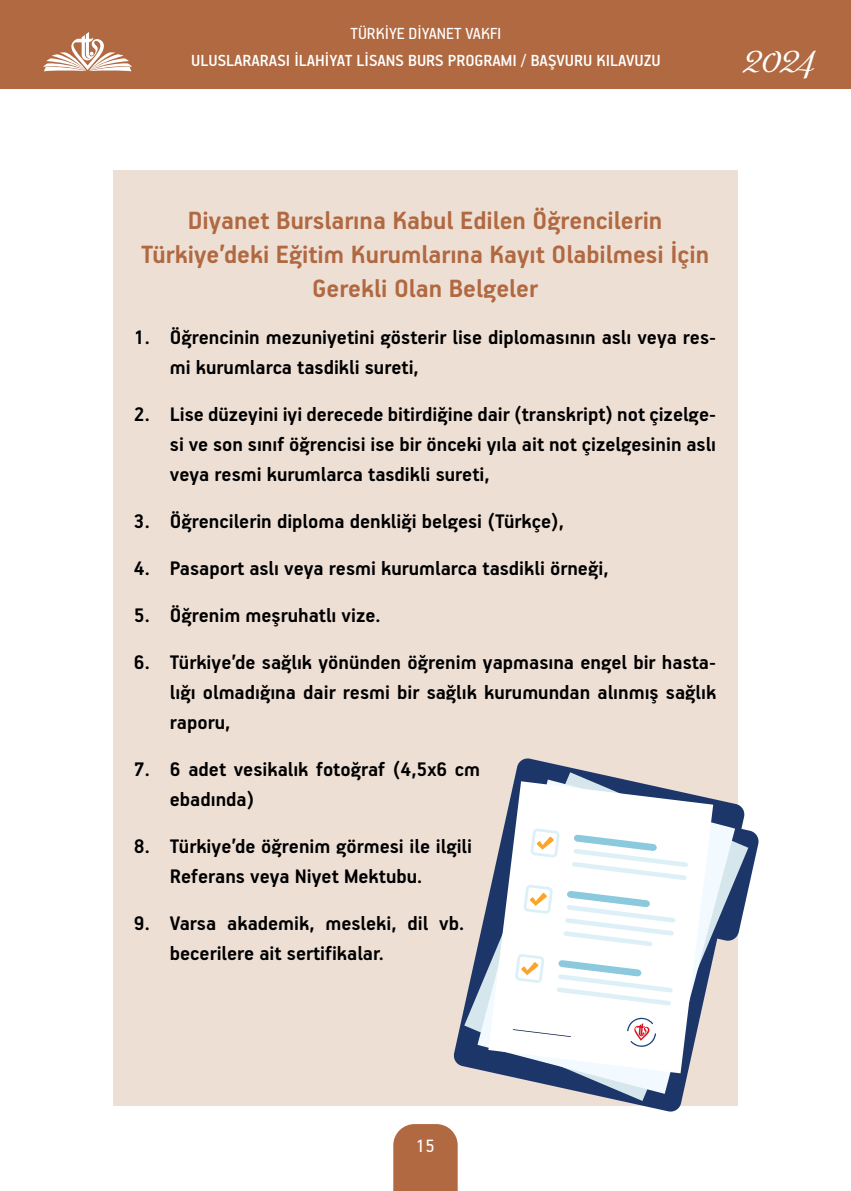
<style>
.page{position:relative;width:851px;height:1191px;background:#fff}
.page>*{position:absolute;margin:0;border:0;box-sizing:border-box;transform-origin:0 0}
.t1{font:34.8px "Aphrodite Pro";color:#fff}
.t2{font:700 28px/34px "PF Handbook Pro";color:#b06941;text-align:center}
.t3{font:700 22px/30px "PF Handbook Pro";color:#000}
.t4{font:20px "PF Handbook Pro";color:#fff}
.t5{font:500 18px "PF Handbook Pro";color:#fff}
.t6{font:18px "PF Handbook Pro";color:#fff}
</style>
<div class="page">
<div style="left:113px;top:170px;width:624px;height:936px;background:#eedfd5"></div>
<div style="left:0;top:0;width:850px;height:88px;background:#b06941"></div>
<div style="left:393px;top:1124px;width:64px;height:67px;background:#b06941"></div>
<svg style="left:43px;top:32px;width:89px;height:39px"></svg>
<svg style="left:453px;top:757px;width:306px;height:355px"></svg>
<svg style="left:464px;top:772px;width:284px;height:329px"></svg>
<svg style="left:477px;top:779px;width:258px;height:314px"></svg>
<svg style="left:488px;top:781px;width:225px;height:292px;background:#dcdfe6"></svg>
<svg style="left:512px;top:1029px;width:59px;height:8px"></svg>
<svg style="left:572px;top:834px;width:116px;height:46px;background:#ecf6f9"></svg>
<svg style="left:530px;top:828px;width:29px;height:29px"></svg>
<svg style="left:563px;top:890px;width:112px;height:56px;background:#edf6fa"></svg>
<svg style="left:523px;top:884px;width:29px;height:29px"></svg>
<svg style="left:556px;top:960px;width:116px;height:45px;background:#ebf6f9"></svg>
<svg style="left:515px;top:954px;width:29px;height:29px"></svg>
<svg style="left:627px;top:1017px;width:29px;height:30px"></svg>
<p class="t6" style="left:350px;top:22px;width:152px">TÜRKİYE DİYANET VAKFI</p>
<p class="t5" style="left:191px;top:49px;width:471px">ULUSLARARASI İLAHİYAT LİSANS BURS PROGRAMI / BAŞVURU KILAVUZU</p>
<h1 class="t1" style="left:743px;top:39px;width:72px">2024</h1>
<p class="t2" style="left:141px;top:202px;width:569px">Diyanet Burslarına Kabul Edilen Öğrencilerin<br>Türkiye’deki Eğitim Kurumlarına Kayıt Olabilmesi İçin<br>Gerekli Olan Belgeler</p>
<p class="t3" style="left:170px;top:321px;width:547px;text-indent:-36px">1. Öğrencinin mezuniyetini gösterir lise diplomasının aslı veya res&shy;mi kurumlarca tasdikli sureti,</p>
<p class="t3" style="left:170px;top:398px;width:547px;text-align:justify;text-indent:-36px">2. Lise düzeyini iyi derecede bitirdiğine dair (transkript) not çizelge&shy;si ve son sınıf öğrencisi ise bir önceki yıla ait not çizelgesinin aslı veya resmi kurumlarca tasdikli sureti,</p>
<p class="t3" style="left:134px;top:505px;width:431px">3. Öğrencilerin diploma denkliği belgesi (Türkçe),</p>
<p class="t3" style="left:134px;top:552px;width:476px">4. Pasaport aslı veya resmi kurumlarca tasdikli örneği,</p>
<p class="t3" style="left:134px;top:599px;width:248px">5. Öğrenim meşruhatlı vize.</p>
<p class="t3" style="left:170px;top:646px;width:548px;text-align:justify;text-indent:-36px">6. Türkiye’de sağlık yönünden öğrenim yapmasına engel bir hasta&shy;lığı olmadığına dair resmi bir sağlık kurumundan alınmış sağlık raporu,</p>
<p class="t3" style="left:170px;top:753px;width:312px;text-indent:-36px">7. 6 adet vesikalık fotoğraf (4,5x6 cm ebadında)</p>
<p class="t3" style="left:170px;top:830px;width:303px;text-indent:-36px">8. Türkiye’de öğrenim görmesi ile ilgili<br>Referans veya Niyet Mektubu.</p>
<p class="t3" style="left:170px;top:907px;width:296px;text-indent:-36px">9. Varsa akademik, mesleki, dil vb. becerilere ait sertifikalar.</p>
<p class="t4" style="left:416px;top:1134px;width:20px">15</p>
</div>
